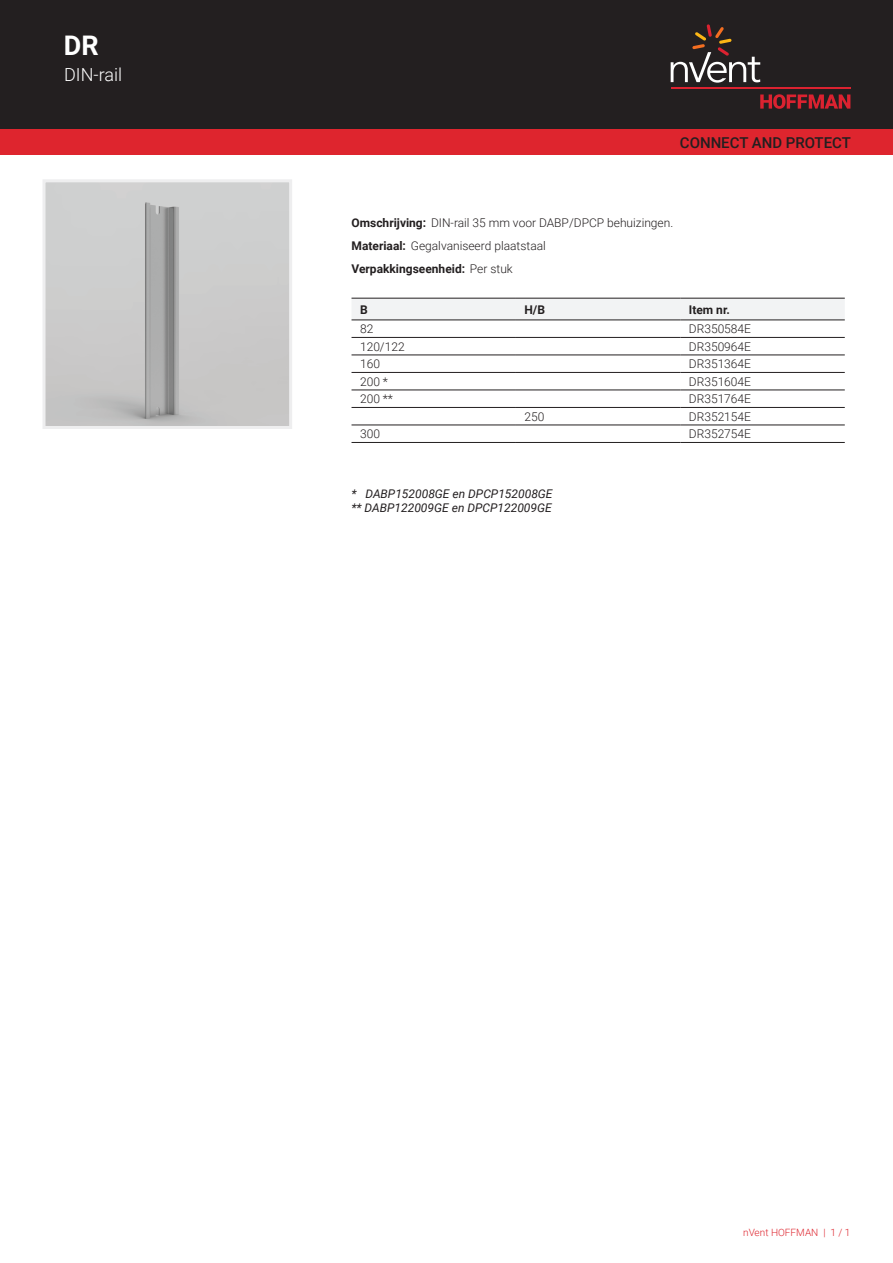
<style>
.page{position:relative;width:893px;height:1263px;background:#fff}
.page>*{position:absolute;margin:0;border:0;box-sizing:border-box;transform-origin:0 0}
.t1{font:700 27px "Roboto";color:#fff}
.t2{font:300 18px "Roboto";color:#fff}
.t3{font:500 15px "Roboto";color:#231f20}
.t4{font:300 12px/23px "Roboto";color:#231f20}
.t5{font:italic 12px/14.4px "Roboto";color:#231f20}
.t6{font:700 12px "Roboto";color:#231f20}
.t7{font:300 10.05px "Roboto";color:#de252e}
.s1{font-weight:700}
</style>
<div class="page">
<div style="left:0;top:0;width:893px;height:129px;background:#231f20"></div>
<svg style="left:760px;top:94px;width:90px;height:15px"></svg>
<hr style="left:671px;top:88px;width:179px;height:1px;background:#db2230">
<svg style="left:671px;top:24px;width:89px;height:59px"></svg>
<div style="left:0;top:129px;width:893px;height:26px;background:#de252e"></div>
<div style="left:351px;top:299px;width:494px;height:21px;background:#f2f3f4"></div>
<hr style="left:351px;top:298px;width:165px;height:1px;background:#231f20">
<hr style="left:516px;top:298px;width:164px;height:1px;background:#231f20">
<hr style="left:680px;top:298px;width:165px;height:1px;background:#231f20">
<hr style="left:351px;top:337px;width:165px;height:1px;background:#231f20">
<hr style="left:516px;top:337px;width:164px;height:1px;background:#231f20">
<hr style="left:680px;top:337px;width:165px;height:1px;background:#231f20">
<hr style="left:351px;top:355px;width:165px;height:1px;background:#231f20">
<hr style="left:516px;top:355px;width:164px;height:1px;background:#231f20">
<hr style="left:680px;top:355px;width:165px;height:1px;background:#231f20">
<hr style="left:351px;top:372px;width:165px;height:1px;background:#231f20">
<hr style="left:516px;top:372px;width:164px;height:1px;background:#231f20">
<hr style="left:680px;top:372px;width:165px;height:1px;background:#231f20">
<hr style="left:351px;top:390px;width:165px;height:1px;background:#231f20">
<hr style="left:516px;top:390px;width:164px;height:1px;background:#231f20">
<hr style="left:680px;top:390px;width:165px;height:1px;background:#231f20">
<hr style="left:351px;top:407px;width:165px;height:1px;background:#231f20">
<hr style="left:516px;top:407px;width:164px;height:1px;background:#231f20">
<hr style="left:680px;top:407px;width:165px;height:1px;background:#231f20">
<hr style="left:351px;top:425px;width:165px;height:1px;background:#231f20">
<hr style="left:516px;top:425px;width:164px;height:1px;background:#231f20">
<hr style="left:680px;top:425px;width:165px;height:1px;background:#231f20">
<hr style="left:351px;top:442px;width:165px;height:1px;background:#231f20">
<hr style="left:516px;top:442px;width:164px;height:1px;background:#231f20">
<hr style="left:680px;top:442px;width:165px;height:1px;background:#231f20">
<hr style="left:351px;top:320px;width:165px;height:1px;background:#231f20">
<hr style="left:516px;top:320px;width:164px;height:1px;background:#231f20">
<hr style="left:680px;top:320px;width:165px;height:1px;background:#231f20">
<img style="left:47px;top:183px;width:241px;height:242px">
<div style="left:43px;top:179px;width:249px;height:250px;border:3px solid #eeeeef"></div>
<h1 class="t1" style="left:64px;top:26px;width:36px">DR</h1>
<h2 class="t2" style="left:64px;top:62px;width:59px">DIN-rail</h2>
<p class="t3" style="left:680px;top:132px;width:173px">CONNECT AND PROTECT</p>
<p class="t4" style="left:351px;top:211px;width:323px"><span class="s1">Omschrijving:</span> DIN-rail 35 mm voor DABP/DPCP behuizingen.<br><span class="s1">Materiaal:</span> Gegalvaniseerd plaatstaal<br><span class="s1">Verpakkingseenheid:</span> Per stuk</p>
<p class="t6" style="left:360px;top:301px;width:9px">B</p>
<p class="t6" style="left:524px;top:301px;width:22px">H/B</p>
<p class="t6" style="left:689px;top:301px;width:42px">Item nr.</p>
<p class="t4" style="left:360px;top:317px;width:15px">82</p>
<p class="t4" style="left:689px;top:317px;width:64px">DR350584E</p>
<p class="t4" style="left:360px;top:334px;width:46px">120/122</p>
<p class="t4" style="left:689px;top:334px;width:64px">DR350964E</p>
<p class="t4" style="left:360px;top:352px;width:21px">160</p>
<p class="t4" style="left:689px;top:352px;width:64px">DR351364E</p>
<p class="t4" style="left:360px;top:369px;width:29px">200 *</p>
<p class="t4" style="left:689px;top:369px;width:64px">DR351604E</p>
<p class="t4" style="left:360px;top:387px;width:35px">200 **</p>
<p class="t4" style="left:689px;top:387px;width:64px">DR351764E</p>
<p class="t4" style="left:524px;top:404px;width:21px">250</p>
<p class="t4" style="left:689px;top:404px;width:64px">DR352154E</p>
<p class="t4" style="left:360px;top:422px;width:21px">300</p>
<p class="t4" style="left:689px;top:422px;width:64px">DR352754E</p>
<p class="t5" style="left:352px;top:486px;width:203px">* DABP152008GE en DPCP152008GE ** DABP122009GE en DPCP122009GE</p>
<p class="t7" style="left:743px;top:1226px;width:109px">nVent HOFFMAN | 1 / 1</p>
</div>
